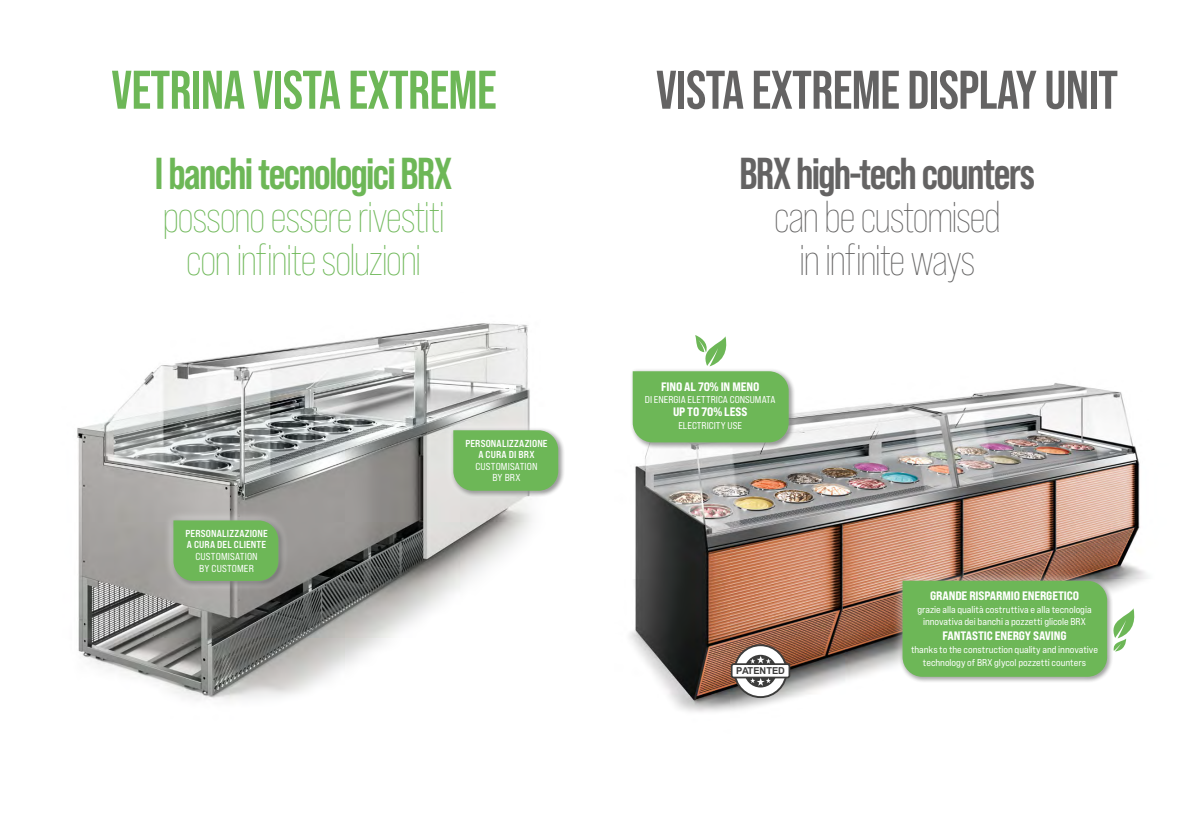
<style>
.page{position:relative;width:1191px;height:819px;background:#fff}
.page>*{position:absolute;margin:0;border:0;box-sizing:border-box;transform-origin:0 0}
.t1{font:700 54.25px "Bebas Neue Pro";letter-spacing:-.01em;color:#646363}
.t2{font:700 54.25px "Bebas Neue Pro";letter-spacing:-.01em;color:#6db757}
.t3{font:300 44.62px/42.9px "Bebas Neue Pro";letter-spacing:-.035em;color:#6db757;text-align:center}
.t4{font:300 44.62px "Bebas Neue Pro";letter-spacing:-.04em;color:#646363}
.t5{font:700 44.62px "Bebas Neue Pro";letter-spacing:-.04em;color:#6db757}
.t6{font:700 44.62px "Bebas Neue Pro";letter-spacing:-.035em;color:#646363}
.t7{font:800 expanded 12.25px "Bebas Neue Pro";letter-spacing:-.01em;color:#fff}
.t8{font:700 expanded 10.15px "Bebas Neue Pro";letter-spacing:.015em;color:#fff}
.t9{font:expanded 10.15px "Bebas Neue Pro";letter-spacing:.015em;color:#fff}
.t10{font:expanded 9.89px/11.9px "Bebas Neue Pro";color:#fff;text-align:center}
.t11{font:700 9.54px "Arial";color:#3c3c3b}
</style>
<div class="page">
<img style="left:77px;top:323px;width:455px;height:378px">
<img style="left:629px;top:383px;width:519px;height:329px">
<svg style="left:733px;top:644px;width:54px;height:54px"></svg>
<div style="left:735px;top:646px;width:50px;height:50px;background:#fff;border-radius:50%"></div>
<svg style="left:744px;top:654px;width:33px;height:33px"></svg>
<div style="left:731px;top:664px;width:58px;height:13px;background:#fff;border-radius:2px"></div>
<div style="left:731px;top:663px;width:59px;height:15px;border:2px solid #3c3c3b;border-radius:2px"></div>
<svg style="left:750px;top:656px;width:21px;height:7px"></svg>
<svg style="left:750px;top:678px;width:21px;height:7px"></svg>
<div style="left:621px;top:360px;width:178px;height:93px;background:#fff;opacity:.75"></div>
<svg style="left:632px;top:335px;width:156px;height:107px"></svg>
<div style="left:891px;top:569px;width:227px;height:118px;background:#fff;opacity:.75"></div>
<svg style="left:902px;top:580px;width:234px;height:96px;background:#7cbd69"></svg>
<div style="left:442px;top:419px;width:127px;height:82px;background:#fff;opacity:.75"></div>
<div style="left:453px;top:430px;width:105px;height:60px;background:#6db757"></div>
<div style="left:162px;top:509px;width:127px;height:83px;background:#fff;opacity:.75"></div>
<div style="left:173px;top:520px;width:105px;height:61px;background:#6db757"></div>
<p class="t2" style="left:111px;top:59px;width:387px">VETRINA VISTA EXTREME</p>
<p class="t1" style="left:656px;top:59px;width:463px">VISTA EXTREME DISPLAY UNIT</p>
<p class="t5" style="left:155px;top:148px;width:299px">I banchi tecnologici BRX</p>
<p class="t3" style="left:162px;top:195px;width:284px">possono essere rivestiti con infinite soluzioni</p>
<p class="t8" style="left:185px;top:527px;width:84px">PERSONALIZZAZIONE</p>
<p class="t8" style="left:187px;top:538px;width:81px">A CURA DEL CLIENTE</p>
<p class="t9" style="left:195px;top:550px;width:64px">CUSTOMISATION</p>
<p class="t9" style="left:199px;top:561px;width:56px">BY CUSTOMER</p>
<p class="t8" style="left:465px;top:437px;width:84px">PERSONALIZZAZIONE</p>
<p class="t8" style="left:478px;top:448px;width:58px">A CURA DI BRX</p>
<p class="t9" style="left:475px;top:460px;width:64px">CUSTOMISATION</p>
<p class="t9" style="left:492px;top:471px;width:30px">BY BRX</p>
<p class="t6" style="left:739px;top:148px;width:297px">BRX high-tech counters</p>
<p class="t4" style="left:774px;top:192px;width:228px">can be customised</p>
<p class="t4" style="left:799px;top:235px;width:178px">in infinite ways</p>
<p class="t7" style="left:661px;top:378px;width:100px">FINO AL 70% IN MENO</p>
<p class="t10" style="left:645px;top:394px;width:132px">DI ENERGIA ELETTRICA CONSUMATA</p>
<p class="t7" style="left:673px;top:404px;width:76px">UP TO 70% LESS</p>
<p class="t10" style="left:678px;top:419px;width:65px">ELECTRICITY USE</p>
<p class="t11" style="left:736px;top:664px;width:50px">PATENTED</p>
<p class="t7" style="left:930px;top:588px;width:150px">GRANDE RISPARMIO ENERGETICO</p>
<p class="t10" style="left:917px;top:603px;width:176px">grazie alla qualità costruttiva e alla tecnologia innovativa dei banchi a pozzetti glicole BRX</p>
<p class="t7" style="left:942px;top:628px;width:126px">FANTASTIC ENERGY SAVING</p>
<p class="t10" style="left:911px;top:643px;width:188px;line-height:12.9px">thanks to the construction quality and innovative technology of BRX glycol pozzetti counters</p>
</div>
